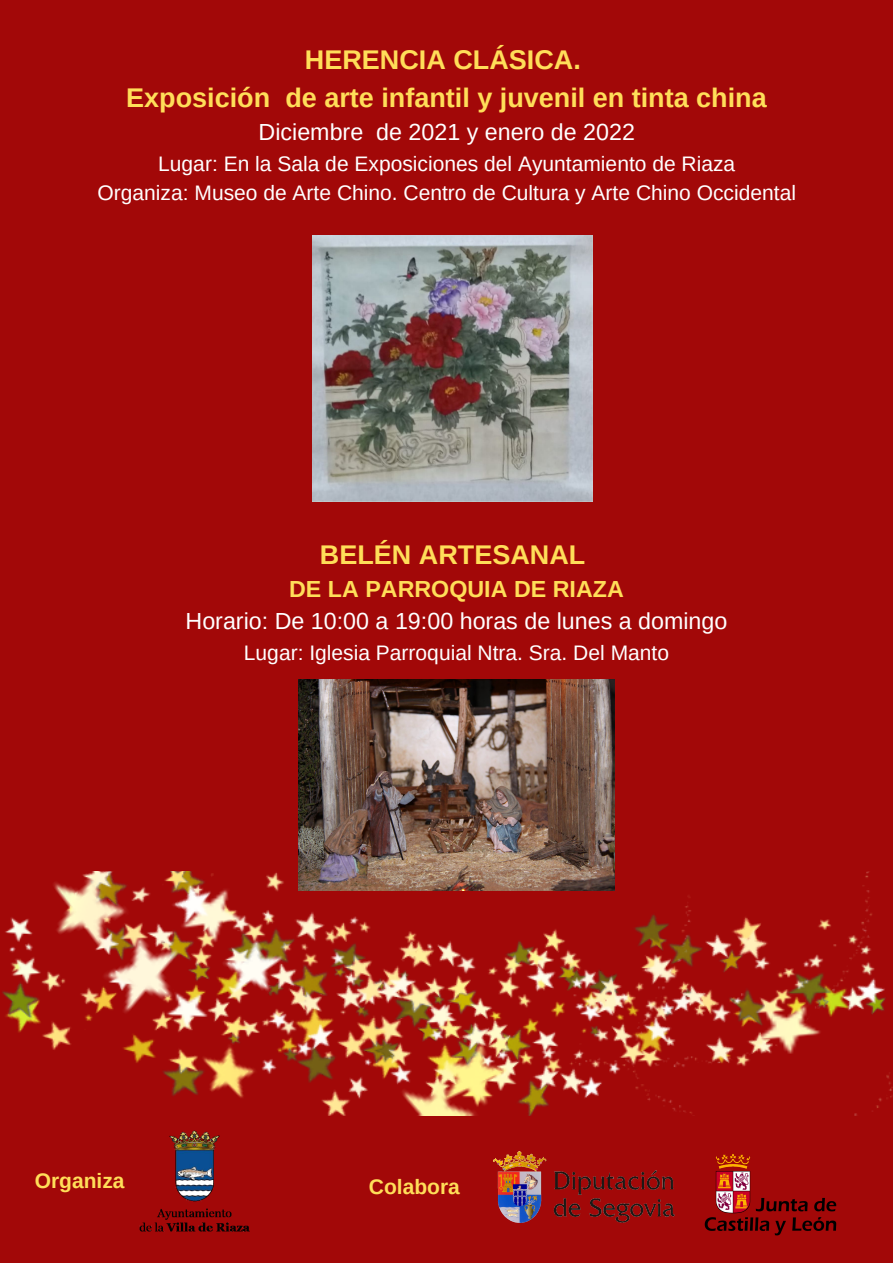
<style>
.page{position:relative;width:893px;height:1263px;background:#a20808}
.page>*{position:absolute;margin:0;border:0;box-sizing:border-box;transform-origin:0 0}
.t1{font:700 27px "Arimo";color:#ffde59}
.t2{font:23.25px "Arimo";color:#fff}
.t3{font:700 23.25px "Arimo";color:#ffde59}
.t4{font:21px "Arimo";color:#fff}
.t5{font:700 21px "Arimo";color:#ffde59}
</style>
<div class="page">
<img style="left:139px;top:1130px;width:111px;height:102px">
<img style="left:2px;top:871px;width:891px;height:244px">
<img style="left:494px;top:1152px;width:180px;height:70px">
<img style="left:704px;top:1154px;width:133px;height:82px">
<img style="left:298px;top:679px;width:316px;height:211px">
<img style="left:312px;top:235px;width:280px;height:266px">
<p class="t1" style="left:305px;top:45px;width:277px">HERENCIA CLÁSICA.</p>
<p class="t1" style="left:126px;top:83px;width:642px">Exposición de arte infantil y juvenil en tinta china</p>
<p class="t2" style="left:259px;top:119px;width:378px">Diciembre de 2021 y enero de 2022</p>
<p class="t4" style="left:158px;top:152px;width:578px">Lugar: En la Sala de Exposiciones del Ayuntamiento de Riaza</p>
<p class="t4" style="left:98px;top:181px;width:700px">Organiza: Museo de Arte Chino. Centro de Cultura y Arte Chino Occidental</p>
<p class="t1" style="left:320px;top:539px;width:267px">BELÉN ARTESANAL</p>
<p class="t3" style="left:289px;top:576px;width:336px">DE LA PARROQUIA DE RIAZA</p>
<p class="t2" style="left:185px;top:608px;width:543px">Horario: De 10:00 a 19:00 horas de lunes a domingo</p>
<p class="t4" style="left:244px;top:640px;width:426px">Lugar: Iglesia Parroquial Ntra. Sra. Del Manto</p>
<p class="t5" style="left:35px;top:1169px;width:91px">Organiza</p>
<p class="t5" style="left:369px;top:1174px;width:93px">Colabora</p>
</div>
